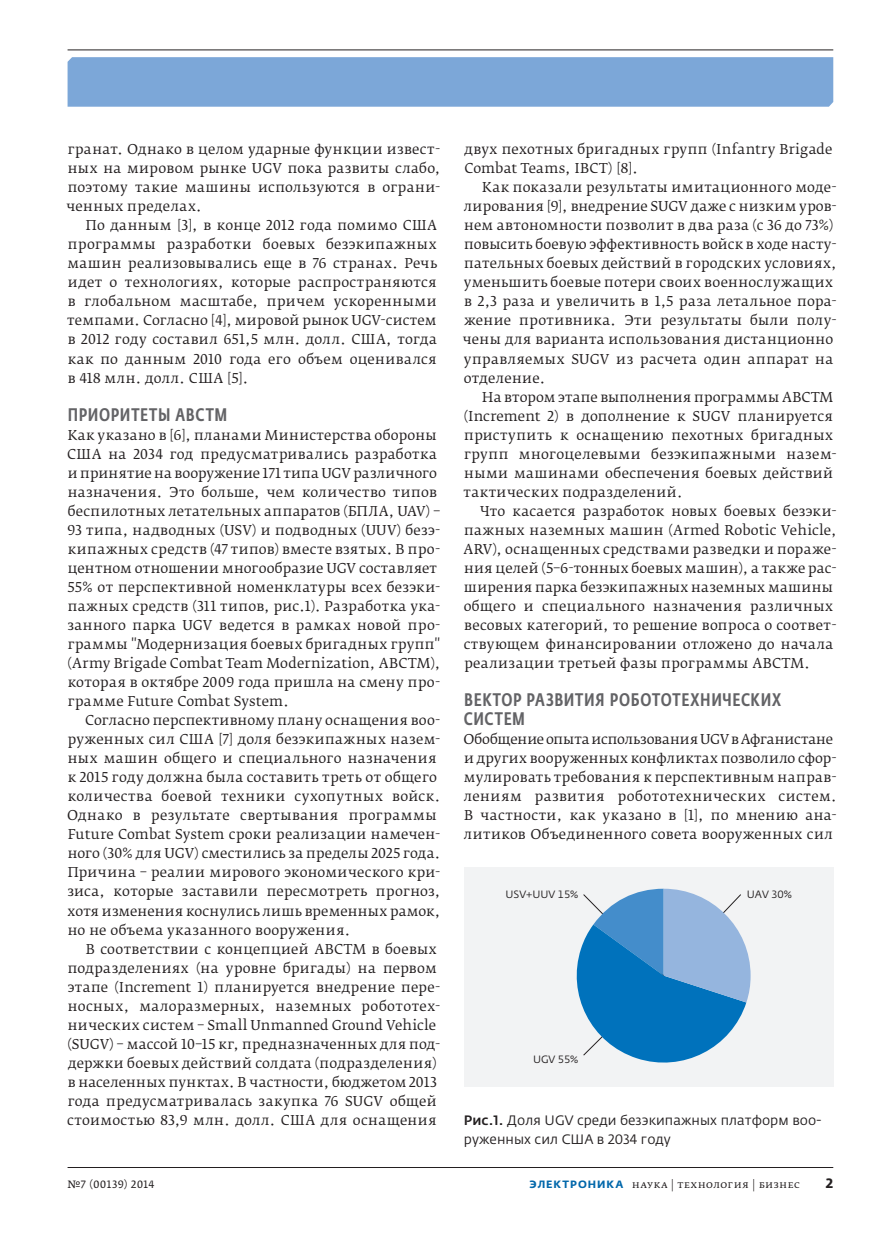
<style>
.page{position:relative;width:881px;height:1234px;background:#fff}
.page>*{position:absolute;margin:0;border:0;box-sizing:border-box;transform-origin:0 0}
.B{font:500 18px/19px "Fedra Sans Cond Pro";letter-spacing:.04em;color:#636366}
.Basic{font:13.5px/19px "Fedra Serif B Pro";letter-spacing:.02em;color:#231f20}
._1st{font:13.5px/19px "Fedra Serif B Pro";letter-spacing:.015em;color:#231f20}
.Figure_Caption{font:13.5px/19px "Fedra Sans Pro";letter-spacing:.005em;color:#231f20}
.t1{font:700 13.5px "Fedra Sans Pro";color:#231f20}
.t2{font:10.5px "Fedra Serif B Pro";letter-spacing:.04em;color:#231f20}
.t3{font:10.5px "Fedra Sans Pro";color:#231f20}
.t4{font:10.5px "Fedra Serif A Pro";letter-spacing:.035em;color:#231f20}
.s1{font-weight:500}
.s2{font-family:"Fedra Sans Alt Pro";font-weight:700;color:#0067aa}
</style>
<div class="page">
<div style="left:67px;top:57px;width:765px;height:50px;background:#7ca7d8"></div>
<hr style="left:67px;top:49px;width:765px;height:1px;background:#231f20">
<hr style="left:68px;top:1166px;width:764px;height:1px;background:#231f20">
<div style="left:464px;top:867px;width:368px;height:219px;background:#f2f3f4"></div>
<svg style="left:576px;top:888px;width:174px;height:175px"></svg>
<p class="Basic" style="left:66px;top:140px;width:375px;text-align:justify">гранат. Однако в целом ударные функции извест&shy;ных на мировом рынке UGV пока развиты слабо, поэтому такие машины используются в ограни&shy;ченных пределах.</p>
<p class="Basic" style="left:67px;top:216px;width:371px;text-align:justify;text-indent:19px">По данным [3], в конце 2012 года помимо США программы разработки боевых безэкипажных машин реализовывались еще в 76 странах. Речь идет о технологиях, которые распространяются в глобальном масштабе, причем ускоренными темпами. Согласно [4], мировой рынок UGV-систем в 2012 году составил 651,5 млн. долл. США, тогда как по данным 2010 года его объем оценивался в 418 млн. долл. США [5].</p>
<p class="B" style="left:68px;top:405px;width:161px">ПРИОРИТЕТЫ ABCTM</p>
<p class="_1st" style="left:67px;top:425px;width:375px">Как указано в [6], планами Министерства обороны США на 2034 год предусматривались разработка и принятие на вооружение 171 типа UGV различного назначения. Это больше, чем количество типов беспилотных летательных аппаратов (БПЛА, UAV) – 93 типа, надводных (USV) и подводных (UUV) безэ&shy;кипажных средств (47 типов) вместе взятых. В про&shy;центном отношении многообразие UGV составляет 55% от перспективной номенклатуры всех безэки&shy;пажных средств (311 типов, рис.1). Разработка ука&shy;занного парка UGV ведется в рамках новой про&shy;граммы "Модернизация боевых бригадных групп" (Army Brigade Combat Team Modernization, ABCTM), которая в октябре 2009 года пришла на смену про&shy;грамме Future Combat System.</p>
<p class="Basic" style="left:67px;top:710px;width:374px;text-indent:18px">Согласно перспективному плану оснащения воо&shy;руженных сил США [7] доля безэкипажных назем&shy;ных машин общего и специального назначения к 2015 году должна была составить треть от общего количества боевой техники сухопутных войск.<br>Однако в результате свертывания программы Future Combat System сроки реализации намечен&shy;ного (30% для UGV) сместились за пределы 2025 года.<br>Причина – реалии мирового экономического кри&shy;зиса, которые заставили пересмотреть прогноз, хотя изменения коснулись лишь временных рамок, но не объема указанного вооружения.</p>
<p class="Basic" style="left:67px;top:939px;width:374px;text-indent:18px">В соответствии с концепцией ABCTM в боевых подразделениях (на уровне бригады) на первом этапе (Increment 1) планируется внедрение пере&shy;носных, малоразмерных, наземных робототех&shy;нических систем – Small Unmanned Ground Vehicle (SUGV) – массой 10–15 кг, предназначенных для под&shy;держки боевых действий солдата (подразделения) в населенных пунктах. В частности, бюджетом 2013 года предусматривалась закупка 76 SUGV общей стоимостью 83,9 млн. долл. США для оснащения</p>
<p class="Basic" style="left:464px;top:140px;width:369px">двух пехотных бригадных групп (Infantry Brigade<br>Combat Teams, IBCT) [8].</p>
<p class="Basic" style="left:462px;top:178px;width:375px;text-indent:19px">Как показали результаты имитационного моде&shy;лирования [9], внедрение SUGV даже с низким уров&shy;нем автономности позволит в два раза (с 36 до 73%) повысить боевую эффективность войск в ходе насту&shy;пательных боевых действий в городских условиях, уменьшить боевые потери своих военнослужащих в 2,3 раза и увеличить в 1,5 раза летальное пора&shy;жение противника. Эти результаты были полу&shy;чены для варианта использования дистанционно управляемых SUGV из расчета один аппарат на отделение.</p>
<p class="Basic" style="left:463px;top:387px;width:374px;text-indent:19px">На втором этапе выполнения программы ABCTM (Increment 2) в дополнение к SUGV планируется приступить к оснащению пехотных бригадных групп многоцелевыми безэкипажными назем&shy;ными машинами обеспечения боевых действий тактических подразделений.</p>
<p class="Basic" style="left:463px;top:501px;width:374px;text-indent:17px">Что касается разработок новых боевых безэки&shy;пажных наземных машин (Armed Robotic Vehicle, ARV), оснащенных средствами разведки и пораже&shy;ния целей (5–6-тонных боевых машин), а также рас&shy;ширения парка безэкипажных наземных машины общего и специального назначения различных весовых категорий, то решение вопроса о соответ&shy;ствующем финансировании отложено до начала реализации третьей фазы программы ABCTM.</p>
<p class="B" style="left:463px;top:690px;width:318px">ВЕКТОР РАЗВИТИЯ РОБОТОТЕХНИЧЕСКИХ<br>СИСТЕМ</p>
<p class="_1st" style="left:463px;top:729px;width:374px">Обобщение опыта использования UGV в Афганистане и других вооруженных конфликтах позволило сфор&shy;мулировать требования к перспективным направ&shy;лениям развития робототехнических систем.<br>В частности, как указано в [1], по мнению ана&shy;литиков Объединенного совета вооруженных сил</p>
<p class="t3" style="left:505px;top:887px;width:74px">USV+UUV 15%</p>
<p class="t3" style="left:746px;top:887px;width:46px">UAV 30%</p>
<p class="t3" style="left:533px;top:1052px;width:47px">UGV 55%</p>
<p class="Figure_Caption" style="left:464px;top:1110px;width:359px"><span class="s1">Рис.1.</span> Доля UGV среди безэкипажных платформ воо&shy;руженных сил США в 2034 году</p>
<p class="t4" style="left:67px;top:1177px;width:88px">№7 (00139) 2014</p>
<p class="t2" style="left:529px;top:1177px;width:272px"><span class="s2">ЭЛЕКТРОНИКА</span> наука | технология | бизнес</p>
<p class="t1" style="left:825px;top:1174px;width:9px">2</p>
</div>
